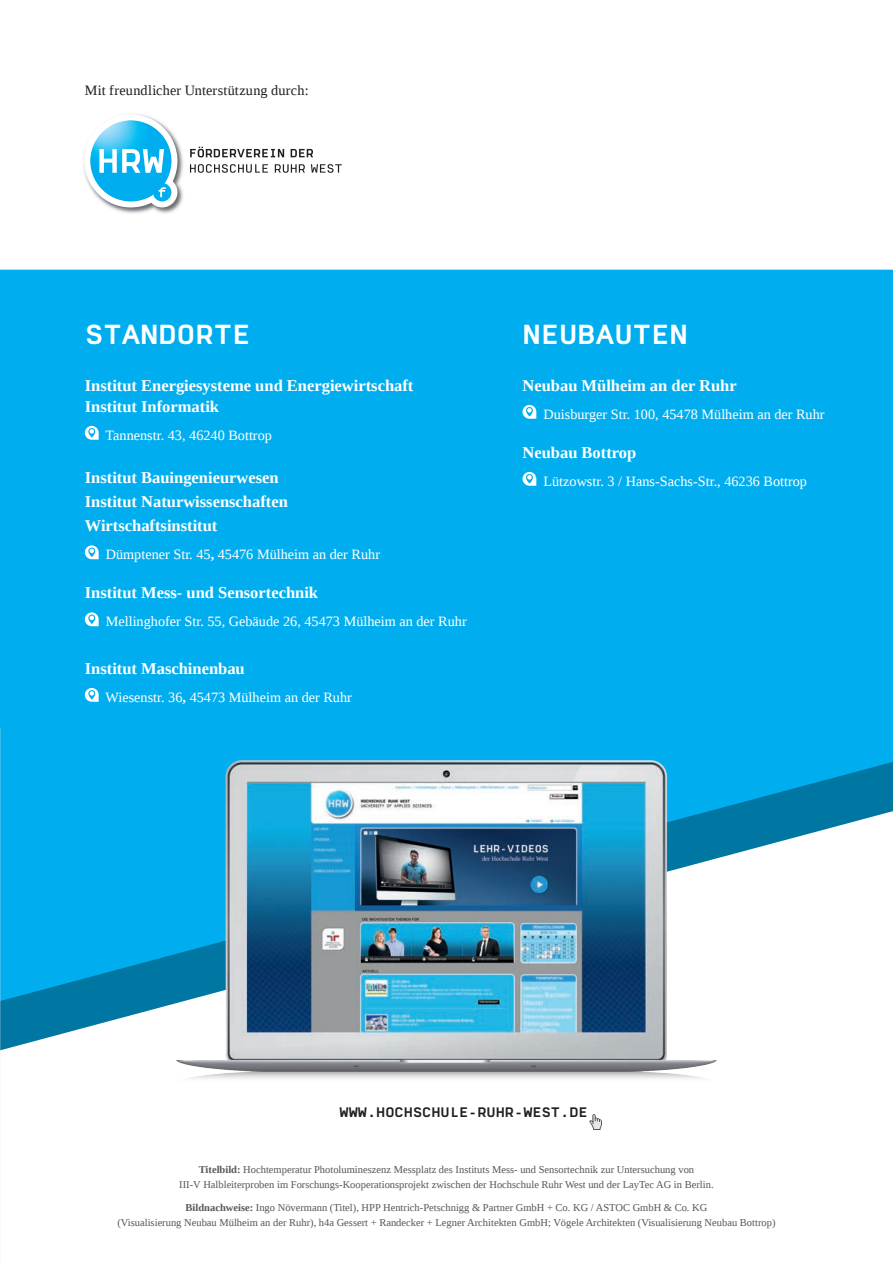
<style>
.page{position:relative;width:893px;height:1263px;background:#fff}
.page>*{position:absolute;margin:0;border:0;box-sizing:border-box;transform-origin:0 0}
.t1{font:27px "Normetica C";color:#fff}
.t2{font:700 16.5px/24px "Liberation Serif";color:#fff}
.t3{font:14.25px "Liberation Serif";color:#fff}
.t4{font:14.25px "Liberation Serif";letter-spacing:.01em;color:#231f20}
.t5{font:13.5px "Normetica C";color:#231f20}
.t6{font:10.5px/15px "Liberation Serif";color:#57585a;text-align:center}
.s1{font-weight:700}
</style>
<div class="page">
<div style="left:0;top:270px;width:893px;height:492px;background:#00aeef"></div>
<svg style="left:0;top:762px;width:893px;height:288px"></svg>
<img style="left:149px;top:747px;width:595px;height:332px">
<svg style="left:589px;top:1114px;width:13px;height:16px"></svg>
<img style="left:83px;top:140px;width:100px;height:74px">
<svg style="left:190px;top:147px;width:94px;height:10px"></svg>
<svg style="left:291px;top:149px;width:22px;height:8px"></svg>
<svg style="left:190px;top:164px;width:78px;height:9px"></svg>
<svg style="left:275px;top:164px;width:30px;height:9px"></svg>
<svg style="left:311px;top:164px;width:31px;height:9px"></svg>
<svg style="left:84px;top:114px;width:93px;height:93px"></svg>
<svg style="left:85px;top:426px;width:14px;height:14px"></svg>
<svg style="left:85px;top:545px;width:14px;height:14px"></svg>
<svg style="left:85px;top:612px;width:14px;height:14px"></svg>
<svg style="left:85px;top:688px;width:14px;height:14px"></svg>
<svg style="left:522px;top:405px;width:14px;height:14px"></svg>
<svg style="left:522px;top:472px;width:14px;height:14px"></svg>
<h3 class="t4" style="left:85px;top:81px;width:225px">Mit freundlicher Unterstützung durch:</h3>
<h1 class="t1" style="left:85px;top:317px;width:167px">STANDORTE</h1>
<h1 class="t1" style="left:522px;top:317px;width:167px">NEUBAUTEN</h1>
<h2 class="t2" style="left:85px;top:374px;width:330px;line-height:21px">Institut Energiesysteme und Energiewirtschaft<br>Institut Informatik</h2>
<h3 class="t3" style="left:106px;top:426px;width:168px">Tannenstr. 43, 46240 Bottrop</h3>
<h2 class="t2" style="left:85px;top:465px;width:205px">Institut Bauingenieurwesen<br>Institut Naturwissenschaften<br>Wirtschaftsinstitut</h2>
<h3 class="t3" style="left:106px;top:545px;width:276px">Dümptener Str. 45<span class="s1">,</span> 45476 Mülheim an der Ruhr</h3>
<h2 class="t2" style="left:85px;top:580px;width:235px">Institut Mess- und Sensortechnik</h2>
<h3 class="t3" style="left:106px;top:612px;width:362px">Mellinghofer Str. 55, Gebäude 26, 45473 Mülheim an der Ruhr</h3>
<h2 class="t2" style="left:85px;top:656px;width:161px">Institut Maschinenbau</h2>
<h3 class="t3" style="left:106px;top:688px;width:248px">Wiesenstr. 36<span class="s1">,</span> 45473 Mülheim an der Ruhr</h3>
<h2 class="t2" style="left:522px;top:373px;width:216px">Neubau Mülheim an der Ruhr</h2>
<h3 class="t3" style="left:543px;top:405px;width:283px">Duisburger Str. 100, 45478 Mülheim an der Ruhr</h3>
<h2 class="t2" style="left:522px;top:440px;width:115px">Neubau Bottrop</h2>
<h3 class="t3" style="left:543px;top:472px;width:265px">Lützowstr. 3 / Hans-Sachs-Str., 46236 Bottrop</h3>
<p class="t5" style="left:339px;top:1104px;width:250px">WWW.HOCHSCHULE-RUHR-WEST.DE</p>
<p class="t6" style="left:179px;top:1162px;width:536px"><span class="s1">Titelbild:</span> Hochtemperatur Photolumineszenz Messplatz des Instituts Mess- und Sensortechnik zur Untersuchung von<br>III-V Halbleiterproben im Forschungs-Kooperationsprojekt zwischen der Hochschule Ruhr West und der LayTec AG in Berlin.</p>
<p class="t6" style="left:117px;top:1200px;width:660px"><span class="s1">Bildnachweise:</span> Ingo Növermann (Titel), HPP Hentrich-Petschnigg &amp; Partner GmbH + Co. KG / ASTOC GmbH &amp; Co. KG<br>(Visualisierung Neubau Mülheim an der Ruhr), h4a Gessert + Randecker + Legner Architekten GmbH; Vögele Architekten (Visualisierung Neubau Bottrop)</p>
</div>
